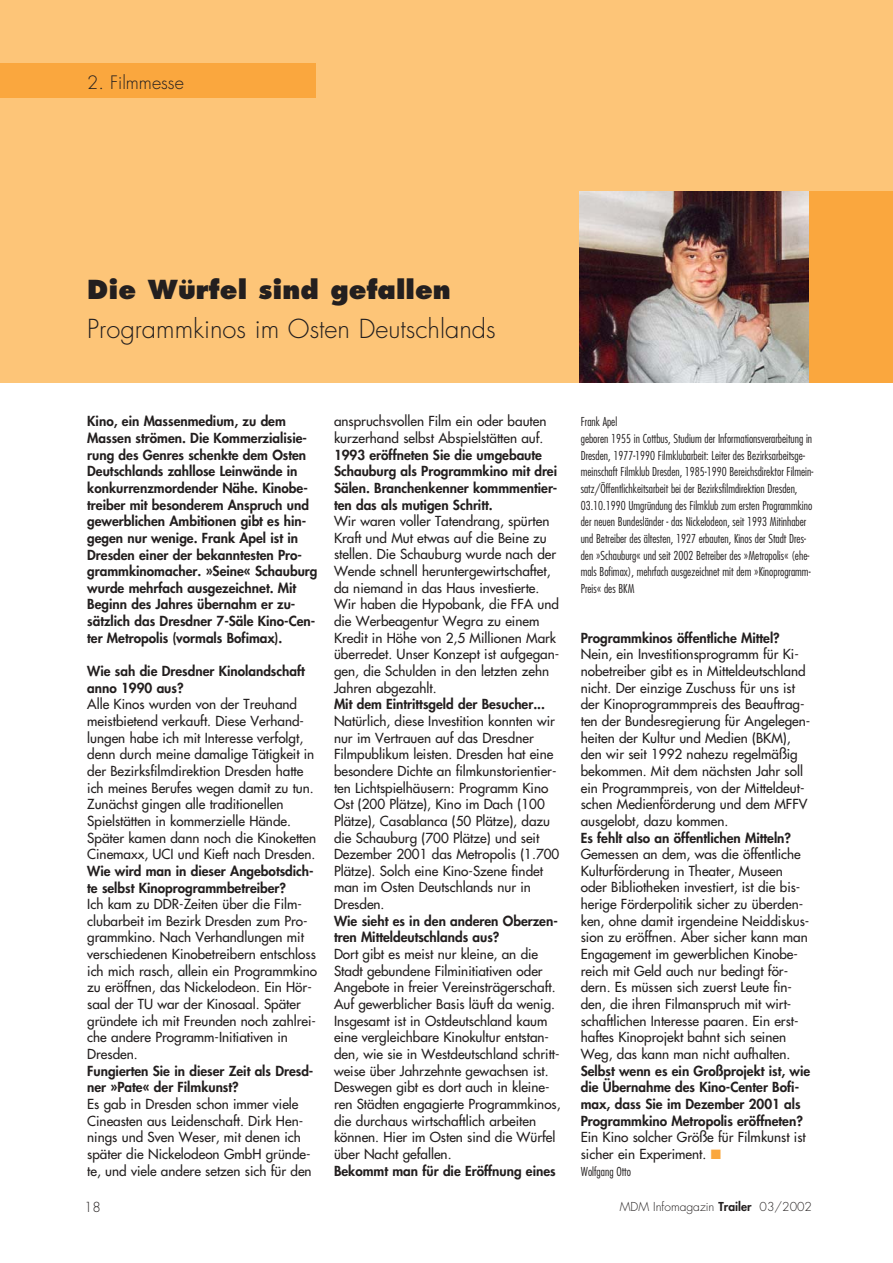
<style>
.page{position:relative;width:893px;height:1263px;background:#fff}
.page>*{position:absolute;margin:0;border:0;box-sizing:border-box;transform-origin:0 0}
.t1{font:300 25.5px "Futura";color:#231f1f}
.t2{font:800 25.5px "Futura";color:#231f1f}
.t3{font:300 18px "Futura";color:#231f1f}
.t4{font:13.5px/16.6px "Futura";color:#231f1f}
.t5{font:800 13.5px/16.6px "Futura";color:#231f1f}
.t6{font:300 13.5px "Futura";color:#231f1f}
.t7{font:300 condensed 12px/16.6px "Futura";color:#231f1f}
.t8{font:300 12px "Futura";color:#231f1f}
.s1{color:#faa73e}
.s2{font-weight:800}
</style>
<div class="page">
<div style="left:0;top:0;width:892px;height:383px;background:#fdc578"></div>
<div style="left:579px;top:191px;width:313px;height:192px;background:#faa73e"></div>
<div style="left:0;top:64px;width:315px;height:34px;background:#faa73e"></div>
<img style="left:579px;top:191px;width:230px;height:192px">
<h2 class="t3" style="left:87px;top:74px;width:98px">2. Filmmesse</h2>
<h1 class="t2" style="left:87px;top:278px;width:365px">Die Würfel sind gefallen</h1>
<h1 class="t1" style="left:87px;top:317px;width:410px">Programmkinos im Osten Deutschlands</h1>
<p class="t5" style="left:87px;top:414px;width:232px">Kino, ein Massenmedium, zu dem Massen strömen. Die Kommerzialisie&shy;rung des Genres schenkte dem Osten Deutschlands zahllose Leinwände in konkurrenzmordender Nähe. Kinobe&shy;treiber mit besonderem Anspruch und gewerblichen Ambitionen gibt es hin&shy;gegen nur wenige. Frank Apel ist in Dresden einer der bekanntesten Pro&shy;grammkinomacher. »Seine« Schauburg wurde mehrfach ausgezeichnet. Mit Beginn des Jahres übernahm er zu&shy;sätzlich das Dresdner 7-Säle Kino-Cen&shy;ter Metropolis (vormals Bofimax).</p>
<p class="t5" style="left:87px;top:664px;width:219px">Wie sah die Dresdner Kinolandschaft anno 1990 aus?</p>
<p class="t4" style="left:87px;top:697px;width:230px">Alle Kinos wurden von der Treuhand meistbietend verkauft. Diese Verhand&shy;lungen habe ich mit Interesse verfolgt, denn durch meine damalige Tätigkeit in der Bezirksfilmdirektion Dresden hatte ich meines Berufes wegen damit zu tun.<br>Zunächst gingen alle traditionellen Spielstätten in kommerzielle Hände.<br>Später kamen dann noch die Kinoketten Cinemaxx, UCI und Kieft nach Dresden.</p>
<p class="t5" style="left:87px;top:864px;width:228px">Wie wird man in dieser Angebotsdich&shy;te selbst Kinoprogrammbetreiber?</p>
<p class="t4" style="left:87px;top:897px;width:231px">Ich kam zu DDR-Zeiten über die Film&shy;clubarbeit im Bezirk Dresden zum Pro&shy;grammkino. Nach Verhandlungen mit verschiedenen Kinobetreibern entschloss ich mich rasch, allein ein Programmkino zu eröffnen, das Nickelodeon. Ein Hör&shy;saal der TU war der Kinosaal. Später gründete ich mit Freunden noch zahlrei&shy;che andere Programm-Initiativen in Dresden.</p>
<p class="t5" style="left:87px;top:1063px;width:228px">Fungierten Sie in dieser Zeit als Dresd&shy;ner »Pate« der Filmkunst?</p>
<p class="t4" style="left:87px;top:1097px;width:226px">Es gab in Dresden schon immer viele Cineasten aus Leidenschaft. Dirk Hen&shy;nings und Sven Weser, mit denen ich später die Nickelodeon GmbH gründe&shy;te, und viele andere setzen sich für den</p>
<p class="t4" style="left:334px;top:414px;width:214px">anspruchsvollen Film ein oder bauten kurzerhand selbst Abspielstätten auf.</p>
<p class="t5" style="left:334px;top:447px;width:225px">1993 eröffneten Sie die umgebaute Schauburg als Programmkino mit drei Sälen. Branchenkenner kommmentier&shy;ten das als mutigen Schritt.</p>
<p class="t4" style="left:334px;top:514px;width:227px">Wir waren voller Tatendrang, spürten Kraft und Mut etwas auf die Beine zu stellen. Die Schauburg wurde nach der Wende schnell heruntergewirtschaftet, da niemand in das Haus investierte.<br>Wir haben die Hypobank, die FFA und die Werbeagentur Wegra zu einem Kredit in Höhe von 2,5 Millionen Mark überredet. Unser Konzept ist aufgegan&shy;gen, die Schulden in den letzten zehn Jahren abgezahlt.</p>
<p class="t5" style="left:334px;top:697px;width:212px">Mit dem Eintrittsgeld der Besucher...</p>
<p class="t4" style="left:334px;top:714px;width:227px">Natürlich, diese Investition konnten wir nur im Vertrauen auf das Dresdner Filmpublikum leisten. Dresden hat eine besondere Dichte an filmkunstorientier&shy;ten Lichtspielhäusern: Programm Kino Ost (200 Plätze), Kino im Dach (100<br>Plätze), Casablanca (50 Plätze), dazu die Schauburg (700 Plätze) und seit Dezember 2001 das Metropolis (1.700<br>Plätze). Solch eine Kino-Szene findet man im Osten Deutschlands nur in Dresden.</p>
<p class="t5" style="left:334px;top:914px;width:225px">Wie sieht es in den anderen Oberzen&shy;tren Mitteldeutschlands aus?</p>
<p class="t4" style="left:334px;top:947px;width:228px">Dort gibt es meist nur kleine, an die Stadt gebundene Filminitiativen oder Angebote in freier Vereinsträgerschaft.<br>Auf gewerblicher Basis läuft da wenig.<br>Insgesamt ist in Ostdeutschland kaum eine vergleichbare Kinokultur entstan&shy;den, wie sie in Westdeutschland schritt&shy;weise über Jahrzehnte gewachsen ist.<br>Deswegen gibt es dort auch in kleine&shy;ren Städten engagierte Programmkinos, die durchaus wirtschaftlich arbeiten können. Hier im Osten sind die Würfel über Nacht gefallen.</p>
<p class="t5" style="left:334px;top:1163px;width:223px">Bekommt man für die Eröffnung eines</p>
<p class="t7" style="left:580px;top:414px;width:234px">Frank Apel<br>geboren 1955 in Cottbus, Studium der Informationsverarbeitung in Dresden, 1977-1990 Filmklubarbeit: Leiter des Bezirksarbeitsge&shy;meinschaft Filmklub Dresden, 1985-1990 Bereichsdirektor Filmein&shy;satz/Öffentlichkeitsarbeit bei der Bezirksfilmdirektion Dresden, 03.10.1990 Umgründung des Filmklub zum ersten Programmkino der neuen Bundesländer - das Nickelodeon, seit 1993 Mitinhaber und Betreiber des ältesten, 1927 erbauten, Kinos der Stadt Dres&shy;den »Schauburg« und seit 2002 Betreiber des »Metropolis« (ehe&shy;mals Bofimax), mehrfach ausgezeichnet mit dem »Kinoprogramm-Preis« des BKM</p>
<p class="t5" style="left:580px;top:630px;width:200px">Programmkinos öffentliche Mittel?</p>
<p class="t4" style="left:580px;top:647px;width:231px">Nein, ein Investitionsprogramm für Ki&shy;nobetreiber gibt es in Mitteldeutschland nicht. Der einzige Zuschuss für uns ist der Kinoprogrammpreis des Beauftrag&shy;ten der Bundesregierung für Angelegen&shy;heiten der Kultur und Medien (BKM), den wir seit 1992 nahezu regelmäßig bekommen. Mit dem nächsten Jahr soll ein Programmpreis, von der Mitteldeut&shy;schen Medienförderung und dem MFFV ausgelobt, dazu kommen.</p>
<p class="t5" style="left:580px;top:830px;width:212px">Es fehlt also an öffentlichen Mitteln?</p>
<p class="t4" style="left:580px;top:847px;width:230px">Gemessen an dem, was die öffentliche Kulturförderung in Theater, Museen oder Bibliotheken investiert, ist die bis&shy;herige Förderpolitik sicher zu überden&shy;ken, ohne damit irgendeine Neiddiskus&shy;sion zu eröffnen. Aber sicher kann man Engagement im gewerblichen Kinobe&shy;reich mit Geld auch nur bedingt för&shy;dern. Es müssen sich zuerst Leute fin&shy;den, die ihren Filmanspruch mit wirt&shy;schaftlichen Interesse paaren. Ein erst&shy;haftes Kinoprojekt bahnt sich seinen Weg, das kann man nicht aufhalten.</p>
<p class="t5" style="left:580px;top:1063px;width:231px">Selbst wenn es ein Großprojekt ist, wie die Übernahme des Kino-Center Bofi&shy;max, dass Sie im Dezember 2001 als Programmkino Metropolis eröffneten?</p>
<p class="t4" style="left:580px;top:1130px;width:226px">Ein Kino solcher Größe für Filmkunst ist sicher ein Experiment. <span class="s1">■</span></p>
<p class="t7" style="left:580px;top:1164px;width:52px">Wolfgang Otto</p>
<p class="t6" style="left:84px;top:1201px;width:18px">18</p>
<p class="t8" style="left:619px;top:1201px;width:194px">MDM Infomagazin <span class="s2">Trailer</span> 03/2002</p>
</div>
